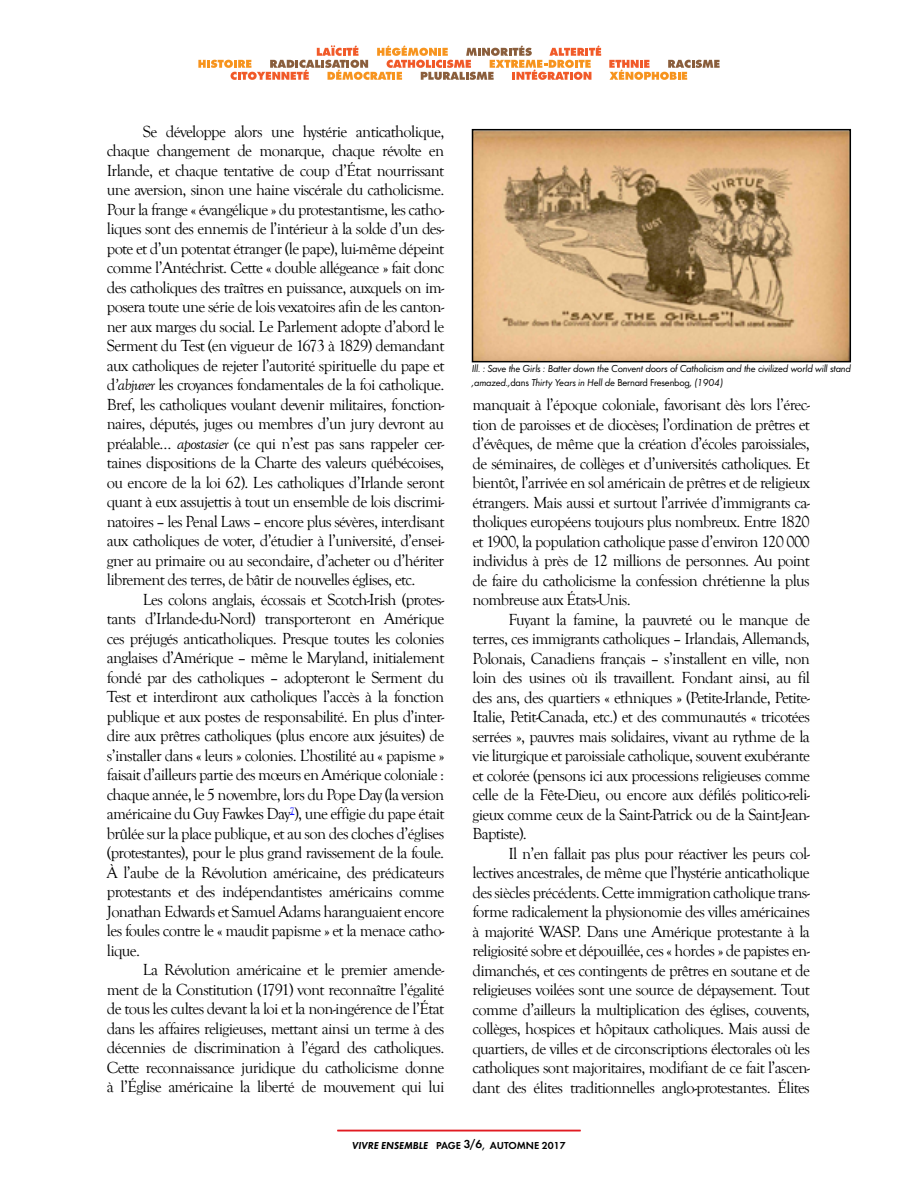
<style>
.page{position:relative;width:918px;height:1188px;background:#fff}
.page>*{position:absolute;margin:0;border:0;box-sizing:border-box;transform-origin:0 0}
.t1{font:16.5px/19.5px "Goudy Old Style T";letter-spacing:-.04em;color:#000;text-align:justify}
.t2{font:10.5px/13.5px "Futura Boo Obl";letter-spacing:-.02em;color:#000}
.t3{font:10.5px "Futura Dem Obl";color:#000}
.t4{font:10.5px "Futura Dem";color:#000}
.s1{font-style:italic}
.s2{font-family:"Futura Boo"}
.s3{font-family:"Futura Dem"}
.s4{font-family:"Futura Dem";font-size:12px}
</style>
<div class="page">
<hr style="left:337px;top:1130px;width:244px;height:1px;background:#e11b22">
<img style="left:475px;top:132px;width:373px;height:227px">
<div style="left:472px;top:129px;width:379px;height:233px;border:2px solid #000"></div>
<svg style="left:198px;top:45px;width:403px;height:35px"></svg>
<svg style="left:609px;top:60px;width:111px;height:20px"></svg>
<p class="t1" style="left:107px;top:122px;width:339px;text-indent:36px">Se développe alors une hystérie anticatholique, chaque changement de monarque, chaque révolte en Irlande, et chaque tentative de coup d’État nourrissant une aversion, sinon une haine viscérale du catholicisme.<br>Pour la frange « évangélique » du protestantisme, les catho&shy;liques sont des ennemis de l’intérieur à la solde d’un des&shy;pote et d’un potentat étranger (le pape), lui-même dépeint comme l’Antéchrist. Cette « double allégeance » fait donc des catholiques des traîtres en puissance, auxquels on im&shy;posera toute une série de lois vexatoires afin de les canton&shy;ner aux marges du social. Le Parlement adopte d’abord le Serment du Test (en vigueur de 1673 à 1829) demandant aux catholiques de rejeter l’autorité spirituelle du pape et d<span class="s1">’abjurer</span> les croyances fondamentales de la foi catholique.<br>Bref, les catholiques voulant devenir militaires, fonction&shy;naires, députés, juges ou membres d’un jury devront au préalable… <span class="s1">apostasier</span> (ce qui n’est pas sans rappeler cer&shy;taines dispositions de la Charte des valeurs québécoises, ou encore de la loi 62). Les catholiques d’Irlande seront quant à eux assujettis à tout un ensemble de lois discrimi&shy;natoires – les Penal Laws – encore plus sévères, interdisant aux catholiques de voter, d’étudier à l’université, d’ensei&shy;gner au primaire ou au secondaire, d’acheter ou d’hériter librement des terres, de bâtir de nouvelles églises, etc.</p>
<p class="t1" style="left:107px;top:590px;width:339px;text-indent:36px">Les colons anglais, écossais et Scotch-Irish (protes&shy;tants d’Irlande-du-Nord) transporteront en Amérique ces préjugés anticatholiques. Presque toutes les colonies anglaises d’Amérique – même le Maryland, initialement fondé par des catholiques – adopteront le Serment du Test et interdiront aux catholiques l’accès à la fonction publique et aux postes de responsabilité. En plus d’inter&shy;dire aux prêtres catholiques (plus encore aux jésuites) de s’installer dans « leurs » colonies. L’hostilité au « papisme » faisait d’ailleurs partie des mœurs en Amérique coloniale : chaque année, le 5 novembre, lors du Pope Day (la version américaine du Guy Fawkes Day<sup>7</sup>), une effigie du pape était brûlée sur la place publique, et au son des cloches d’églises (protestantes), pour le plus grand ravissement de la foule.<br>À l’aube de la Révolution américaine, des prédicateurs protestants et des indépendantistes américains comme Jonathan Edwards et Samuel Adams haranguaient encore les foules contre le « maudit papisme » et la menace catho&shy;lique.</p>
<p class="t1" style="left:107px;top:960px;width:339px;text-indent:36px">La Révolution américaine et le premier amende&shy;ment de la Constitution (1791) vont reconnaître l’égalité de tous les cultes devant la loi et la non-ingérence de l’État dans les affaires religieuses, mettant ainsi un terme à des décennies de discrimination à l’égard des catholiques.<br>Cette reconnaissance juridique du catholicisme donne à l’Église américaine la liberté de mouvement qui lui</p>
<p class="t2" style="left:472px;top:362px;width:381px">Ill. : Save the Girls : Batter down the Convent doors of Catholicism and the civilized world will stand ,amazed.,<span class="s2">dans</span> Thirty Years in Hell de <span class="s2">Bernard Fresenbog</span>, (1904)</p>
<p class="t1" style="left:472px;top:395px;width:339px">manquait à l’époque coloniale, favorisant dès lors l’érec&shy;tion de paroisses et de diocèses; l’ordination de prêtres et d’évêques, de même que la création d’écoles paroissiales, de séminaires, de collèges et d’universités catholiques. Et bientôt, l’arrivée en sol américain de prêtres et de religieux étrangers. Mais aussi et surtout l’arrivée d’immigrants ca&shy;tholiques européens toujours plus nombreux. Entre 1820 et 1900, la population catholique passe d’environ 120 000 individus à près de 12 millions de personnes. Au point de faire du catholicisme la confession chrétienne la plus nombreuse aux États-Unis.</p>
<p class="t1" style="left:472px;top:610px;width:339px;text-indent:36px">Fuyant la famine, la pauvreté ou le manque de terres, ces immigrants catholiques – Irlandais, Allemands, Polonais, Canadiens français – s’installent en ville, non loin des usines où ils travaillent. Fondant ainsi, au fil des ans, des quartiers « ethniques » (Petite-Irlande, Petite-Italie, Petit-Canada, etc.) et des communautés « tricotées serrées », pauvres mais solidaires, vivant au rythme de la vie liturgique et paroissiale catholique, souvent exubérante et colorée (pensons ici aux processions religieuses comme celle de la Fête-Dieu, ou encore aux défilés politico-reli&shy;gieux comme ceux de la Saint-Patrick ou de la Saint-Jean-Baptiste).</p>
<p class="t1" style="left:472px;top:844px;width:339px;text-indent:36px">Il n’en fallait pas plus pour réactiver les peurs col&shy;lectives ancestrales, de même que l’hystérie anticatholique des siècles précédents. Cette immigration catholique trans&shy;forme radicalement la physionomie des villes américaines à majorité WASP. Dans une Amérique protestante à la religiosité sobre et dépouillée, ces « hordes » de papistes en&shy;dimanchés, et ces contingents de prêtres en soutane et de religieuses voilées sont une source de dépaysement. Tout comme d’ailleurs la multiplication des églises, couvents, collèges, hospices et hôpitaux catholiques. Mais aussi de quartiers, de villes et de circonscriptions électorales où les catholiques sont majoritaires, modifiant de ce fait l’ascen&shy;dant des élites traditionnelles anglo-protestantes. Élites</p>
<p class="t3" style="left:352px;top:1139px;width:173px">VIVRE ENSEMBLE <span class="s3">page</span> <span class="s4">3/6</span><span class="s3">, AUTOMNE</span></p>
<p class="t4" style="left:542px;top:1139px;width:25px">2017</p>
</div>
